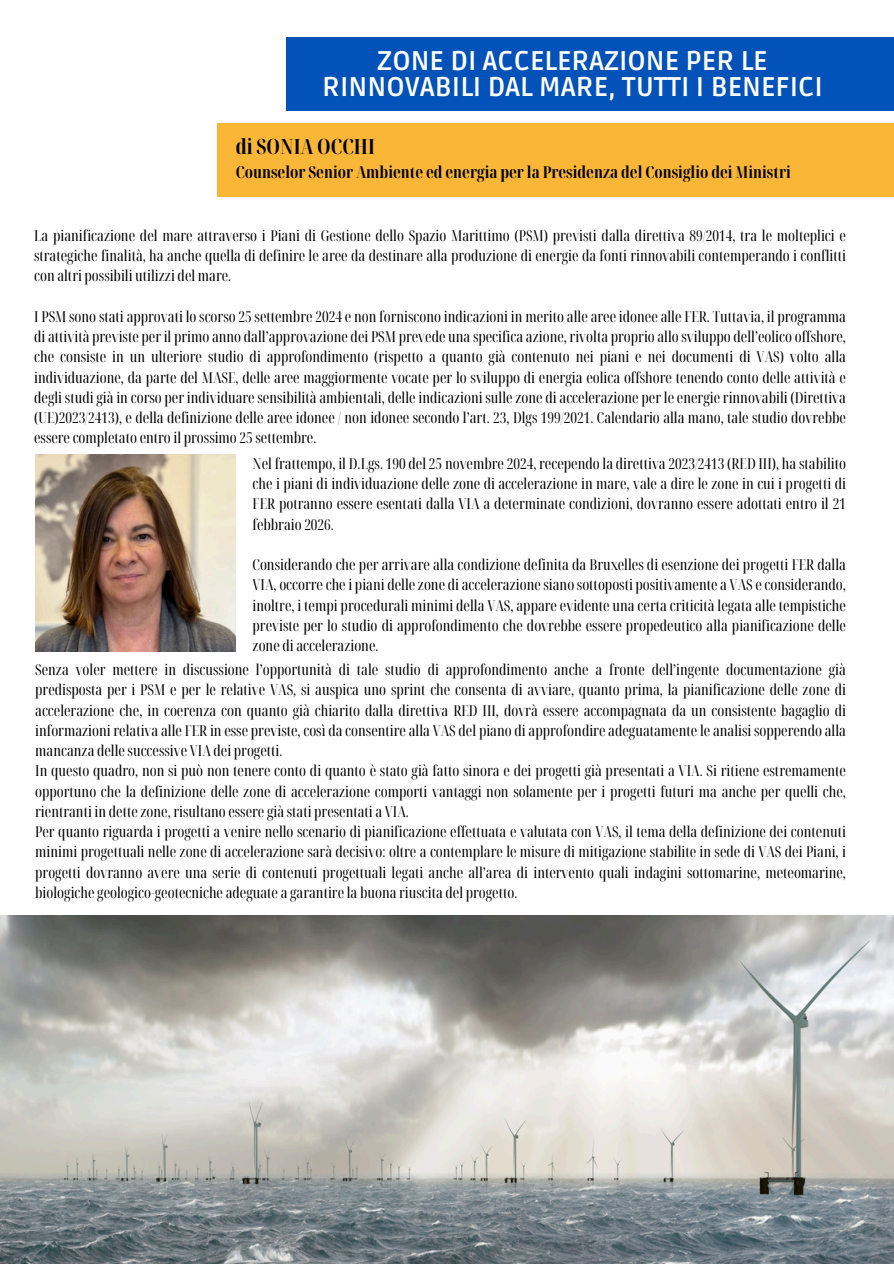
<style>
.page{position:relative;width:894px;height:1264px;background:#fff}
.page>*{position:absolute;margin:0;border:0;box-sizing:border-box;transform-origin:0 0}
.t1{font:700 27px/25.8px "Ruda";color:#fff;text-align:center}
.t2{font:700 extra-condensed 21px "Noto Serif Display";color:#000}
.t3{font:700 extra-condensed 16.5px "Noto Serif Display";color:#000}
.t4{font:extra-condensed 15px/20.2px "Noto Serif Display";color:#000;text-align:justify}
</style>
<div class="page">
<div style="left:217px;top:123px;width:676px;height:73px;background:#fab637"></div>
<div style="left:286px;top:37px;width:607px;height:73px;background:#0352ba"></div>
<img style="left:35px;top:454px;width:200px;height:197px">
<img style="left:0;top:915px;width:893px;height:348px">
<h1 class="t1" style="left:322px;top:49px;width:502px">ZONE DI ACCELERAZIONE PER LE<br>RINNOVABILI DAL MARE, TUTTI I BENEFICI</h1>
<p class="t2" style="left:235px;top:131px;width:141px">di SONIA OCCHI</p>
<p class="t3" style="left:235px;top:161px;width:556px">Counselor Senior Ambiente ed energia per la Presidenza del Consiglio dei Ministri</p>
<h2 class="t4" style="left:34px;top:225px;width:813px">La pianificazione del mare attraverso i Piani di Gestione dello Spazio Marittimo (PSM) previsti dalla direttiva 89/2014, tra le molteplici e strategiche finalità, ha anche quella di definire le aree da destinare alla produzione di energie da fonti rinnovabili contemperando i conflitti con altri possibili utilizzi del mare.</h2>
<p class="t4" style="left:34px;top:306px;width:813px">I PSM sono stati approvati lo scorso 25 settembre 2024 e non forniscono indicazioni in merito alle aree idonee alle FER. Tuttavia, il programma di attività previste per il primo anno dall’approvazione dei PSM prevede una specifica azione, rivolta proprio allo sviluppo dell’eolico offshore, che consiste in un ulteriore studio di approfondimento (rispetto a quanto già contenuto nei piani e nei documenti di VAS) volto alla individuazione, da parte del MASE, delle aree maggiormente vocate per lo sviluppo di energia eolica offshore tenendo conto delle attività e degli studi già in corso per individuare sensibilità ambientali, delle indicazioni sulle zone di accelerazione per le energie rinnovabili (Direttiva (UE)2023/2413), e della definizione delle aree idonee / non idonee secondo l’art. 23, Dlgs 199/2021. Calendario alla mano, tale studio dovrebbe essere completato entro il prossimo 25 settembre.</p>
<p class="t4" style="left:252px;top:453px;width:594px">Nel frattempo, il D.Lgs. 190 del 25 novembre 2024, recependo la direttiva 2023/2413 (RED III), ha stabilito che i piani di individuazione delle zone di accelerazione in mare, vale a dire le zone in cui i progetti di FER potranno essere esentati dalla VIA a determinate condizioni, dovranno essere adottati entro il 21 febbraio 2026.</p>
<p class="t4" style="left:252px;top:554px;width:594px">Considerando che per arrivare alla condizione definita da Bruxelles di esenzione dei progetti FER dalla VIA, occorre che i piani delle zone di accelerazione siano sottoposti positivamente a VAS e considerando, inoltre, i tempi procedurali minimi della VAS, appare evidente una certa criticità legata alle tempistiche previste per lo studio di approfondimento che dovrebbe essere propedeutico alla pianificazione delle zone di accelerazione.</p>
<p class="t4" style="left:35px;top:659px;width:812px">Senza voler mettere in discussione l’opportunità di tale studio di approfondimento anche a fronte dell’ingente documentazione già predisposta per i PSM e per le relative VAS, si auspica uno sprint che consenta di avviare, quanto prima, la pianificazione delle zone di accelerazione che, in coerenza con quanto già chiarito dalla direttiva RED III, dovrà essere accompagnata da un consistente bagaglio di informazioni relativa alle FER in esse previste, così da consentire alla VAS del piano di approfondire adeguatamente le analisi sopperendo alla mancanza delle successive VIA dei progetti.</p>
<p class="t4" style="left:35px;top:760px;width:812px">In questo quadro, non si può non tenere conto di quanto è stato già fatto sinora e dei progetti già presentati a VIA. Si ritiene estremamente opportuno che la definizione delle zone di accelerazione comporti vantaggi non solamente per i progetti futuri ma anche per quelli che, rientranti in dette zone, risultano essere già stati presentati a VIA.</p>
<p class="t4" style="left:35px;top:821px;width:812px">Per quanto riguarda i progetti a venire nello scenario di pianificazione effettuata e valutata con VAS, il tema della definizione dei contenuti minimi progettuali nelle zone di accelerazione sarà decisivo: oltre a contemplare le misure di mitigazione stabilite in sede di VAS dei Piani, i progetti dovranno avere una serie di contenuti progettuali legati anche all’area di intervento quali indagini sottomarine, meteomarine, biologiche geologico-geotecniche adeguate a garantire la buona riuscita del progetto.</p>
</div>
